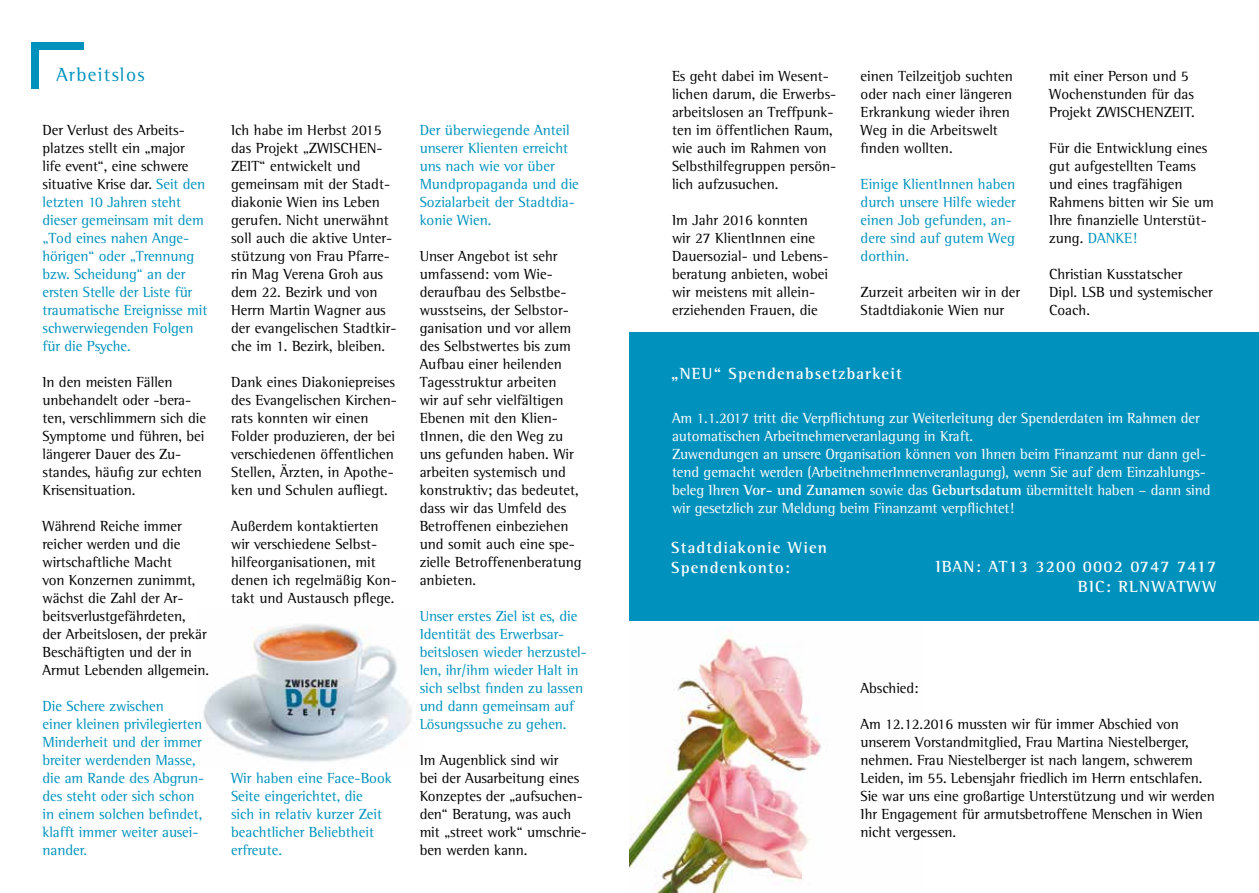
<style>
.page{position:relative;width:1259px;height:893px;background:#fff}
.page>*{position:absolute;margin:0;border:0;box-sizing:border-box;transform-origin:0 0}
.t1{font:19.5px "Rotis Semi Serif Std";letter-spacing:.07em;color:#0092bd}
.t2{font:700 16.5px/19.8px "Rotis Semi Serif Std";letter-spacing:.07em;color:#fff}
.t3{font:15px/18px "Rotis Semi Serif Std";color:#000}
.t4{font:15px/18px "Rotis Semi Serif Std";letter-spacing:-.005em;color:#0092bd}
.t5{font:15px/18px "Rotis Semi Serif Std";letter-spacing:-.005em;color:#fff}
.s1{color:#000}
.s2{color:#0092bd}
.s3{font-weight:700}
</style>
<div class="page">
<img style="left:203px;top:624px;width:209px;height:138px">
<img style="left:629px;top:627px;width:192px;height:266px">
<div style="left:31px;top:42px;width:8px;height:47px;background:#0092bd"></div>
<div style="left:32px;top:42px;width:52px;height:8px;background:#0092bd"></div>
<div style="left:629px;top:333px;width:630px;height:288px;background:#0092bd"></div>
<h1 class="t1" style="left:56px;top:63px;width:90px">Arbeitslos</h1>
<p class="t4" style="left:43px;top:121px;width:166px"><span class="s1">Der Verlust des Arbeits&shy;platzes stellt ein „major life event“, eine schwere situative Krise dar.</span> Seit den letzten 10 Jahren steht dieser gemeinsam mit dem „Tod eines nahen Ange&shy;hörigen“ oder „Trennung bzw. Scheidung“ an der ersten Stelle der Liste für traumatische Ereignisse mit schwerwiegenden Folgen für die Psyche.</p>
<p class="t3" style="left:43px;top:373px;width:165px">In den meisten Fällen unbehandelt oder -bera&shy;ten, verschlimmern sich die<br>Symptome und führen, bei längerer Dauer des Zu&shy;standes, häufig zur echten<br>Krisensituation.</p>
<p class="t3" style="left:43px;top:517px;width:168px">Während Reiche immer reicher werden und die wirtschaftliche Macht<br>von Konzernen zunimmt, wächst die Zahl der Ar&shy;beitsverlustgefährdeten,<br>der Arbeitslosen, der prekär<br>Beschäftigten und der in<br>Armut Lebenden allgemein.</p>
<p class="t4" style="left:43px;top:697px;width:163px">Die Schere zwischen<br>einer kleinen privilegierten<br>Minderheit und der immer breiter werdenden Masse, die am Rande des Abgrun&shy;des steht oder sich schon in einem solchen befindet, klafft immer weiter ausei&shy;nander.</p>
<p class="t3" style="left:231px;top:121px;width:167px">Ich habe im Herbst 2015 das Projekt „ZWISCHEN-<br>ZEIT“ entwickelt und gemeinsam mit der Stadt&shy;diakonie Wien ins Leben gerufen. Nicht unerwähnt soll auch die aktive Unter&shy;stützung von Frau Pfarre&shy;rin Mag Verena Groh aus dem 22. Bezirk und von<br>Herrn Martin Wagner aus der evangelischen Stadtkir&shy;che im 1. Bezirk, bleiben.</p>
<p class="t3" style="left:231px;top:373px;width:167px">Dank eines Diakoniepreises des Evangelischen Kirchen&shy;rats konnten wir einen<br>Folder produzieren, der bei verschiedenen öffentlichen<br>Stellen, Ärzten, in Apothe&shy;ken und Schulen aufliegt.</p>
<p class="t3" style="left:231px;top:517px;width:167px">Außerdem kontaktierten wir verschiedene Selbst&shy;hilfeorganisationen, mit denen ich regelmäßig Kon&shy;takt und Austausch pflege.</p>
<p class="t4" style="left:231px;top:769px;width:162px">Wir haben eine Face-Book<br>Seite eingerichtet, die<br>sich in relativ kurzer Zeit beachtlicher Beliebtheit erfreute.</p>
<p class="t4" style="left:420px;top:121px;width:161px">Der überwiegende Anteil unserer Klienten erreicht uns nach wie vor über<br>Mundpropaganda und die<br>Sozialarbeit der Stadtdia&shy;konie Wien.</p>
<p class="t3" style="left:420px;top:247px;width:164px">Unser Angebot ist sehr umfassend: vom Wie&shy;deraufbau des Selbstbe&shy;wusstseins, der Selbstor&shy;ganisation und vor allem des Selbstwertes bis zum<br>Aufbau einer heilenden<br>Tagesstruktur arbeiten<br>wir auf sehr vielfältigen<br>Ebenen mit den Klien&shy;tInnen, die den Weg zu uns gefunden haben. Wir arbeiten systemisch und konstruktiv; das bedeutet, dass wir das Umfeld des<br>Betroffenen einbeziehen und somit auch eine spe&shy;zielle Betroffenenberatung anbieten.</p>
<p class="t4" style="left:420px;top:607px;width:169px">Unser erstes Ziel ist es, die<br>Identität des Erwerbsar&shy;beitslosen wieder herzustel&shy;len, ihr/ihm wieder Halt in sich selbst finden zu lassen und dann gemeinsam auf<br>Lösungssuche zu gehen.</p>
<p class="t3" style="left:420px;top:751px;width:169px">Im Augenblick sind wir<br>bei der Ausarbeitung eines<br>Konzeptes der „aufsuchen&shy;den“ Beratung, was auch mit „street work“ umschrie&shy;ben werden kann.</p>
<p class="t3" style="left:672px;top:67px;width:166px">Es geht dabei im Wesent&shy;lichen darum, die Erwerbs&shy;arbeitslosen an Treffpunk&shy;ten im öffentlichen Raum, wie auch im Rahmen von<br>Selbsthilfegruppen persön&shy;lich aufzusuchen.</p>
<p class="t3" style="left:672px;top:211px;width:158px">Im Jahr 2016 konnten wir 27 KlientInnen eine<br>Dauersozial- und Lebens&shy;beratung anbieten, wobei wir meistens mit allein&shy;erziehenden Frauen, die</p>
<p class="t3" style="left:860px;top:67px;width:154px">einen Teilzeitjob suchten oder nach einer längeren<br>Erkrankung wieder ihren<br>Weg in die Arbeitswelt finden wollten.</p>
<p class="t4" style="left:860px;top:175px;width:157px">Einige KlientInnen haben durch unsere Hilfe wieder einen Job gefunden, an&shy;dere sind auf gutem Weg dorthin.</p>
<p class="t3" style="left:860px;top:283px;width:161px">Zurzeit arbeiten wir in der<br>Stadtdiakonie Wien nur</p>
<p class="t2" style="left:671px;top:363px;width:232px">„NEU“ Spendenabsetzbarkeit</p>
<p class="t3" style="left:1049px;top:67px;width:147px">mit einer Person und 5<br>Wochenstunden für das<br>Projekt ZWISCHENZEIT.</p>
<p class="t3" style="left:1049px;top:139px;width:166px">Für die Entwicklung eines gut aufgestellten Teams und eines tragfähigen<br>Rahmens bitten wir Sie um<br>Ihre finanzielle Unterstüt&shy;zung. <span class="s2">DANKE!</span></p>
<p class="t3" style="left:1049px;top:265px;width:165px">Christian Kusstatscher<br>Dipl. LSB und systemischer<br>Coach.</p>
<p class="t5" style="left:672px;top:409px;width:540px">Am 1.1.2017 tritt die Verpflichtung zur Weiterleitung der Spenderdaten im Rahmen der automatischen Arbeitnehmerveranlagung in Kraft.<br>Zuwendungen an unsere Organisation können von Ihnen beim Finanzamt nur dann gel&shy;tend gemacht werden (ArbeitnehmerInnenveranlagung), wenn Sie auf dem Einzahlungs&shy;beleg Ihren <span class="s3">Vor- und Zunamen</span> sowie das <span class="s3">Geburtsdatum</span> übermittelt haben – dann sind wir gesetzlich zur Meldung beim Finanzamt verpflichtet!</p>
<p class="t2" style="left:671px;top:538px;width:157px">Stadtdiakonie Wien<br>Spendenkonto:</p>
<p class="t2" style="left:935px;top:557px;width:282px;text-align:right">IBAN: AT13 3200 0002 0747 7417<br>BIC: RLNWATWW</p>
<p class="t3" style="left:860px;top:679px;width:60px">Abschied:</p>
<p class="t3" style="left:860px;top:715px;width:356px">Am 12.12.2016 mussten wir für immer Abschied von unserem Vorstandmitglied, Frau Martina Niestelberger, nehmen. Frau Niestelberger ist nach langem, schwerem Leiden, im 55. Lebensjahr friedlich im Herrn entschlafen.<br>Sie war uns eine großartige Unterstützung und wir werden Ihr Engagement für armutsbetroffene Menschen in Wien nicht vergessen.</p>
</div>
